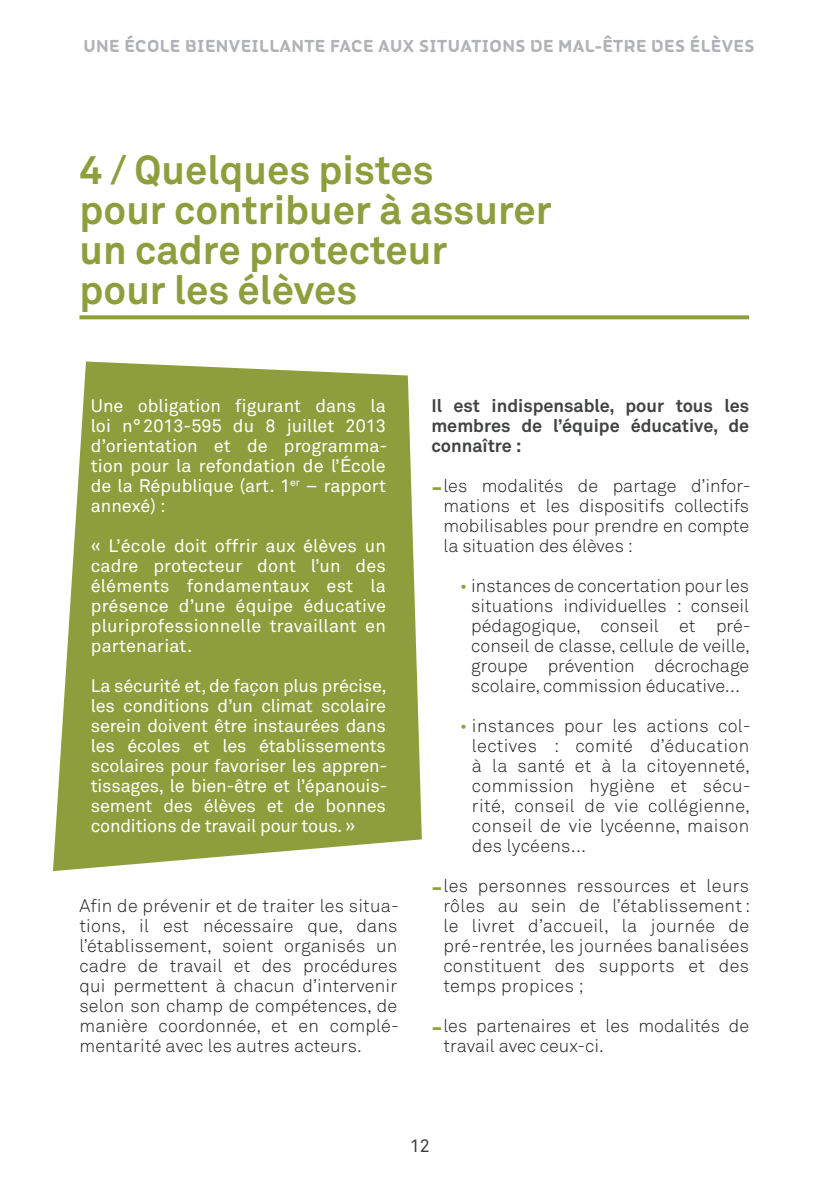
<style>
.page{position:relative;width:840px;height:1191px;background:#fff}
.page>*{position:absolute;margin:0;border:0;box-sizing:border-box;transform-origin:0 0}
.t1{font:700 40px/40px "Akkurat";color:#8f9e3c}
.t2{font:300 18px/20px "Akkurat";color:#231f20;text-align:justify}
.t3{font:18px/20px "Akkurat";color:#fff;text-align:justify}
.t4{font:700 18px/20px "Akkurat";color:#414243;text-align:justify}
.t5{font:700 18px "FS Alvar";letter-spacing:.02em;color:#b1b2b5}
.t6{font:18px "Akkurat";color:#414243}
.s1{font-weight:700;font-size:24px;color:#8f9e3c}
.s2{color:#8f9e3c}
</style>
<div class="page">
<svg style="left:53px;top:361px;width:368px;height:510px;fill:#8f9e3c"></svg>
<svg style="left:79px;top:315px;width:669px;height:4px;background:#98a64c"></svg>
<p class="t5" style="left:83px;top:30px;width:672px">UNE ÉCOLE BIENVEILLANTE FACE AUX SITUATIONS DE MAL-ÊTRE DES ÉLÈVES</p>
<h1 class="t1" style="left:79px;top:150px;width:473px">4 / Quelques pistes<br>pour contribuer à assurer un cadre protecteur<br>pour les élèves</h1>
<p class="t3" style="left:91px;top:396px;width:298px">Une obligation figurant dans la loi n°2013-595 du 8 juillet 2013 d’orientation et de programma&shy;tion pour la refondation de l’École de la République (art. 1<sup>er</sup> – rapport annexé) :</p>
<p class="t3" style="left:91px;top:536px;width:296px">« L’école doit offrir aux élèves un cadre protecteur dont l’un des éléments fondamentaux est la présence d’une équipe éducative pluriprofessionnelle travaillant en partenariat.</p>
<p class="t3" style="left:91px;top:676px;width:298px">La sécurité et, de façon plus précise, les conditions d’un climat scolaire serein doivent être instaurées dans les écoles et les établissements scolaires pour favoriser les appren&shy;tissages, le bien-être et l’épanouis&shy;sement des élèves et de bonnes conditions de travail pour tous. »</p>
<p class="t2" style="left:79px;top:896px;width:321px">Afin de prévenir et de traiter les situa&shy;tions, il est nécessaire que, dans l’établissement, soient organisés un cadre de travail et des procédures qui permettent à chacun d’intervenir selon son champ de compétences, de manière coordonnée, et en complé&shy;mentarité avec les autres acteurs.</p>
<p class="t4" style="left:431px;top:396px;width:319px">Il est indispensable, pour tous les membres de l’équipe éducative, de connaître :</p>
<p class="t2" style="left:443px;top:476px;width:309px;text-indent:-12px"><span class="s1">-</span>les modalités de partage d’infor&shy;mations et les dispositifs collectifs mobilisables pour prendre en compte la situation des élèves :</p>
<p class="t2" style="left:471px;top:576px;width:281px;text-indent:-12px"><span class="s2">•</span> instances de concertation pour les situations individuelles : conseil pédagogique, conseil et pré&shy;conseil de classe, cellule de veille, groupe prévention décrochage scolaire, commission éducative…</p>
<p class="t2" style="left:471px;top:716px;width:280px;text-indent:-12px"><span class="s2">•</span> instances pour les actions col&shy;lectives : comité d’éducation à la santé et à la citoyenneté, commission hygiène et sécu&shy;rité, conseil de vie collégienne, conseil de vie lycéenne, maison des lycéens…</p>
<p class="t2" style="left:443px;top:876px;width:308px;text-indent:-12px"><span class="s1">-</span>les personnes ressources et leurs rôles au sein de l’établissement: le livret d’accueil, la journée de pré-rentrée, les journées banalisées constituent des supports et des temps propices ;</p>
<p class="t2" style="left:443px;top:1016px;width:307px;text-indent:-12px"><span class="s1">-</span>les partenaires et les modalités de travail avec ceux-ci.</p>
<p class="t6" style="left:409px;top:1135px;width:22px">12</p>
</div>
